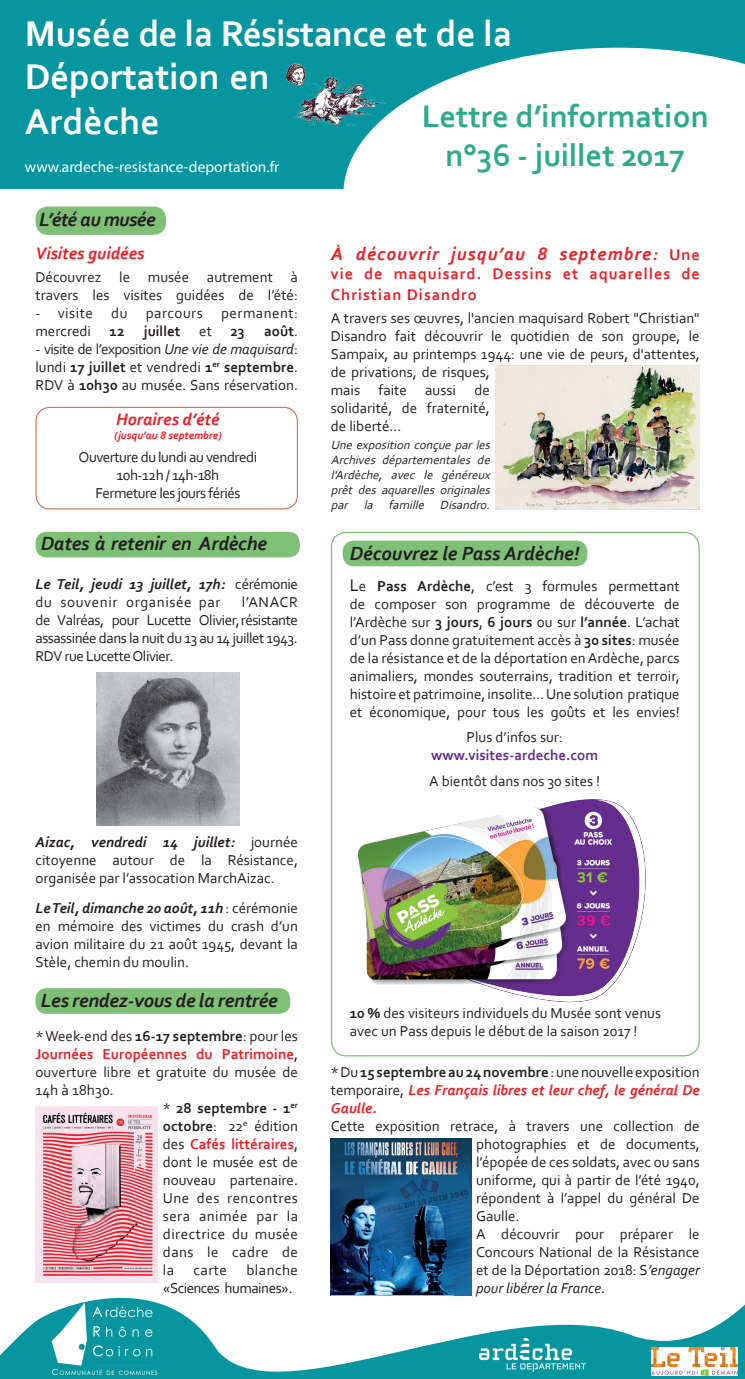
<style>
.page{position:relative;width:745px;height:1379px;background:#fff}
.page>*{position:absolute;margin:0;border:0;box-sizing:border-box;transform-origin:0 0}
.t1{font:700 37.5px/44.1px "Corbel";letter-spacing:-.01em;color:#fff}
.t2{font:700 32.5px/39px "Corbel";color:#2bac88;text-align:center}
.t3{font:italic 700 20px "Corbel";letter-spacing:-.015em;color:#231f20}
.t4{font:italic 700 18.75px "Corbel";letter-spacing:.06em;color:#ee1d23}
.t5{font:italic 700 17.5px "Corbel";color:#ee1d23}
.t6{font:700 16.25px/21px "Corbel";letter-spacing:.06em;color:#ee1d23}
.t7{font:15.5px "Myriad Pro";color:#fff}
.t8{font:15px/18px "Corbel";color:#231f20;text-align:justify}
.t9{font:italic 700 15px/18px "Corbel";color:#ee1d23;text-align:justify}
.t10{font:15px/18px "Corbel";letter-spacing:.03em;color:#231f20}
.t11{font:15px/18px "Corbel";letter-spacing:-.03em;color:#231f20;text-align:center}
.t12{font:15px/18px "Corbel";letter-spacing:.04em;color:#231f20}
.t13{font:700 15px "Corbel";color:#ee1d23}
.t14{font:700 15px "Corbel";color:#231f20}
.t15{font:700 15px "Corbel";color:#652d8d}
.t16{font:italic 12.5px/15px "Corbel";color:#231f20;text-align:justify}
.t17{font:italic 700 11.25px "Corbel";color:#ee1d23}
.s1{font-weight:700}
.s2{font-weight:400}
.s3{font-style:italic}
.s4{font-weight:700;font-style:italic}
.s5{font-weight:400;color:#231f20}
.s6{font-size:17.5px}
.s7{font-style:normal;font-size:16.25px}
.s8{font-weight:400;font-style:normal;color:#231f20}
.s9{font-style:normal;color:#231f20}
</style>
<div class="page">
<div style="left:35px;top:407px;width:263px;height:102px;border:1px solid #dd6c53;border-radius:14px"></div>
<svg style="left:0;top:1157px;width:744px;height:221px"></svg>
<div style="left:0;top:0;width:744px;height:189px;background:#0795a0"></div>
<img style="left:286px;top:63px;width:57px;height:63px">
<svg style="left:343px;top:48px;width:401px;height:141px;fill:#fff"></svg>
<div style="left:35px;top:206px;width:131px;height:29px;background:#7fc077;border-radius:12px"></div>
<img style="left:479px;top:1338px;width:106px;height:33px">
<div style="left:342px;top:540px;width:245px;height:26px;background:#7fc077;border-radius:11px"></div>
<img style="left:651px;top:1346px;width:86px;height:29px">
<div style="left:35px;top:531px;width:264px;height:26px;background:#7fc077;border-radius:11px"></div>
<img style="left:495px;top:365px;width:204px;height:144px">
<img style="left:49px;top:1288px;width:109px;height:90px">
<img style="left:357px;top:799px;width:289px;height:203px">
<img style="left:97px;top:672px;width:142px;height:153px">
<div style="left:35px;top:988px;width:255px;height:25px;background:#7fc077;border-radius:11px"></div>
<img style="left:35px;top:1106px;width:123px;height:176px">
<img style="left:330px;top:1138px;width:141px;height:157px">
<h1 class="t1" style="left:25px;top:10px;width:488px">Musée de la Résistance et de la<br>Déportation en<br>Ardèche</h1>
<p class="t7" style="left:25px;top:157px;width:256px">www.ardeche-resistance-deportation.fr</p>
<h2 class="t2" style="left:421px;top:96px;width:288px">Lettre d’information n°36 - juillet 2017</h2>
<h3 class="t3" style="left:39px;top:207px;width:118px">L’été au musée</h3>
<p class="t5" style="left:35px;top:242px;width:110px">Visites guidées</p>
<p class="t8" style="left:35px;top:268px;width:264px">Découvrez le musée autrement à travers les visites guidées de l’été:</p>
<p class="t10" style="left:35px;top:304px;width:264px">- visite du parcours permanent: mercredi <span class="s1">12</span></p>
<p class="t14" style="left:144px;top:322px;width:103px">juillet <span class="s2">et</span> 23</p>
<p class="t14" style="left:264px;top:322px;width:35px">août<span class="s2">.</span></p>
<p class="t8" style="left:35px;top:340px;width:264px">- visite de l’exposition <span class="s3">Une vie de maquisard</span>: lundi <span class="s1">17 juillet</span> et vendredi <span class="s1">1</span><sup>er</sup> <span class="s1">septembre</span>.<br>RDV à <span class="s1">10h30</span> au musée. Sans réservation.</p>
<p class="t5" style="left:116px;top:409px;width:105px">Horaires d’été</p>
<p class="t17" style="left:114px;top:428px;width:109px">(jusqu’au 8 septembre)</p>
<p class="t11" style="left:78px;top:447px;width:180px">Ouverture du lundi au vendredi<br>10h-12h / 14h-18h<br>Fermeture les jours fériés</p>
<h3 class="t3" style="left:41px;top:531px;width:227px">Dates à retenir en Ardèche</h3>
<p class="t12" style="left:35px;top:574px;width:264px"><span class="s4">Le Teil, jeudi 13 juillet, 17h:</span> cérémonie du souvenir organisée par</p>
<p class="t8" style="left:35px;top:592px;width:264px;text-indent:206px">l’ANACR de Valréas, pour Lucette Olivier, résistante assassinée dans la nuit du 13 au 14 juillet 1943.<br>RDV rue Lucette Olivier.</p>
<p class="t8" style="left:35px;top:832px;width:264px"><span class="s4">Aizac, vendredi 14 juillet:</span> journée citoyenne autour de la Résistance, organisée par l’assocation MarchAizac.</p>
<p class="t8" style="left:35px;top:898px;width:264px"><span class="s4">Le Teil, dimanche 20 août, 11h</span> : cérémonie en mémoire des victimes du crash d’un avion militaire du 21 août 1945, devant la Stèle, chemin du moulin.</p>
<h3 class="t3" style="left:41px;top:987px;width:238px">Les rendez-vous de la rentrée</h3>
<p class="t8" style="left:35px;top:1026px;width:264px">* Week-end des <span class="s1">16-17 septembre</span>: pour les</p>
<p class="t13" style="left:35px;top:1044px;width:264px">Journées Européennes du Patrimoine<span class="s5">,</span></p>
<p class="t8" style="left:35px;top:1062px;width:264px">ouverture libre et gratuite du musée de</p>
<p class="t8" style="left:35px;top:1080px;width:80px">14h à 18h30.</p>
<p class="t14" style="left:163px;top:1098px;width:137px"><span class="s2">*</span> 28 septembre - 1<sup>er</sup></p>
<p class="t8" style="left:163px;top:1116px;width:137px"><span class="s1">octobre</span>: 22<sup>e</sup> édition</p>
<p class="t13" style="left:163px;top:1134px;width:137px"><span class="s5">des</span> Cafés littéraires<span class="s5">,</span></p>
<p class="t8" style="left:163px;top:1152px;width:137px">dont le musée est de</p>
<p class="t8" style="left:163px;top:1170px;width:137px">nouveau partenaire.</p>
<p class="t10" style="left:163px;top:1188px;width:136px">Une des rencontres</p>
<p class="t10" style="left:163px;top:1206px;width:137px">sera animée par la</p>
<p class="t10" style="left:163px;top:1224px;width:137px">directrice du musée</p>
<p class="t10" style="left:163px;top:1242px;width:137px">dans le cadre de</p>
<p class="t8" style="left:163px;top:1260px;width:13px">la</p>
<p class="t8" style="left:193px;top:1260px;width:35px">carte</p>
<p class="t11" style="left:163px;top:1260px;width:137px;text-align:left;text-indent:84px">blanche «Sciences humaines».</p>
<p class="t4" style="left:331px;top:242px;width:370px">à découvrir jusqu’au 8 septembre<span class="s6">:</span> <span class="s7">Une</span></p>
<p class="t6" style="left:330px;top:263px;width:370px">vie de maquisard. Dessins et aquarelles de<br>Christian Disandro</p>
<p class="t8" style="left:330px;top:309px;width:370px;text-align:left">A travers ses œuvres, l'ancien maquisard Robert "Christian" Disandro fait découvrir le quotidien de son groupe, le Sampaix, au printemps 1944: une vie de peurs, d'attentes, de privations, de risques,<br>mais faite aussi de<br>solidarité, de fraternité,<br>de liberté...</p>
<p class="t16" style="left:330px;top:437px;width:164px">Une exposition conçue par les Archives départementales de l'Ardèche, avec le généreux prêt des aquarelles originales par la famille Disandro.</p>
<h3 class="t3" style="left:349px;top:541px;width:231px">Découvrez le Pass Ardèche!</h3>
<p class="t8" style="left:349px;top:576px;width:331px"><span class="s6">L</span>e <span class="s1">Pass Ardèche</span>, c’est 3 formules permettant de composer son programme de découverte de l’Ardèche sur <span class="s1">3 jours</span>, <span class="s1">6 jours</span> ou sur <span class="s1">l’année</span>. L’achat d’un Pass donne gratuitement accès à <span class="s1">30 sites</span>: musée de la résistance et de la déportation en Ardèche, parcs animaliers, mondes souterrains, tradition et terroir, histoire et patrimoine, insolite... Une solution pratique et économique, pour tous les goûts et les envies!</p>
<p class="t8" style="left:466px;top:728px;width:98px">Plus d’infos sur:</p>
<p class="t15" style="left:431px;top:746px;width:168px">www.visites-ardeche.com</p>
<p class="t8" style="left:429px;top:771px;width:172px">A bientôt dans nos 30 sites !</p>
<p class="t8" style="left:349px;top:1003px;width:313px"><span class="s1">10 %</span> des visiteurs individuels du Musée sont venus avec un Pass depuis le début de la saison 2017 !</p>
<p class="t9" style="left:330px;top:1062px;width:370px"><span class="s8">* Du</span> <span class="s9">15 septembre au 24 novembre</span> <span class="s8">: une nouvelle exposition temporaire,</span> Les Français libres et leur chef, le général De Gaulle.</p>
<p class="t8" style="left:475px;top:1116px;width:225px;text-align:left;text-indent:-145px">Cette exposition retrace, à travers une collection de photographies et de documents, l’épopée de ces soldats, avec ou sans uniforme, qui à partir de l’été 1940, répondent à l’appel du général De<br>Gaulle.<br>A découvrir pour préparer le<br>Concours National de la Résistance et de la Déportation 2018: S<span class="s3">’engager pour libérer la France</span>.</p>
</div>
